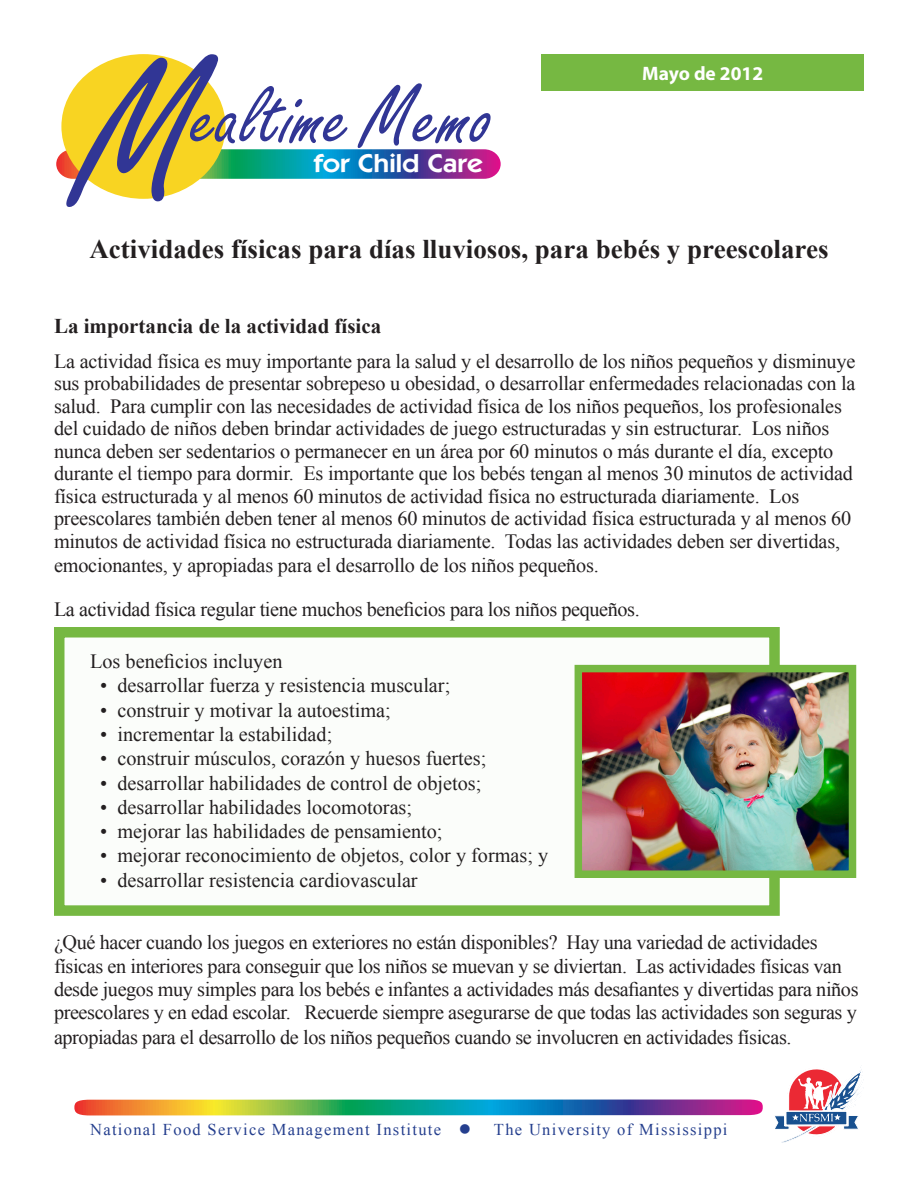
<style>
.page{position:relative;width:918px;height:1188px;background:#fff}
.page>*{position:absolute;margin:0;border:0;box-sizing:border-box;transform-origin:0 0}
.t1{font:700 27px "Times New Roman";color:#231f20}
.t2{font:600 25.8px "Itc Kabel";color:#fff;scale:1.1 1}
.t3{font:700 21px "Times New Roman";color:#231f20}
.t4{font:20.25px/22.5px "Times New Roman";letter-spacing:-.01em;color:#231f20}
.t5{font:700 19.5px "Myriad Pro";color:#fff}
.t6{font:16.5px "Times New Roman";letter-spacing:.08em;color:#253f8e}
</style>
<div class="page">
<svg style="left:775px;top:1067px;width:89px;height:76px"></svg>
<svg style="left:56px;top:54px;width:445px;height:153px"></svg>
<svg style="left:74px;top:1100px;width:689px;height:15px"></svg>
<div style="left:542px;top:54px;width:322px;height:37px;background:#76b842"></div>
<div style="left:54px;top:627px;width:726px;height:289px;background:#fbfdfa;border:10px solid #76b842"></div>
<img style="left:584px;top:674px;width:263px;height:195px">
<div style="left:575px;top:665px;width:281px;height:213px;border:8px solid #76b842"></div>
<p class="t2" style="left:313px;top:148px;width:156px">for Child Care</p>
<p class="t5" style="left:642px;top:61px;width:122px">Mayo de 2012</p>
<p class="t1" style="left:89px;top:230px;width:741px">Actividades físicas para días lluviosos, para bebés y preescolares</p>
<p class="t3" style="left:54px;top:311px;width:329px">La importancia de la actividad física</p>
<p class="t4" style="left:54px;top:349px;width:803px">La actividad física es muy importante para la salud y el desarrollo de los niños pequeños y disminuye sus probabilidades de presentar sobrepeso u obesidad, o desarrollar enfermedades relacionadas con la salud. Para cumplir con las necesidades de actividad física de los niños pequeños, los profesionales del cuidado de niños deben brindar actividades de juego estructuradas y sin estructurar. Los niños nunca deben ser sedentarios o permanecer en un área por 60 minutos o más durante el día, excepto durante el tiempo para dormir. Es importante que los bebés tengan al menos 30 minutos de actividad física estructurada y al menos 60 minutos de actividad física no estructurada diariamente. Los preescolares también deben tener al menos 60 minutos de actividad física estructurada y al menos 60 minutos de actividad física no estructurada diariamente. Todas las actividades deben ser divertidas,</p>
<p class="t4" style="left:54px;top:554px;width:546px">emocionantes, y apropiadas para el desarrollo de los niños pequeños.</p>
<p class="t4" style="left:54px;top:597px;width:587px">La actividad física regular tiene muchos beneficios para los niños pequeños.</p>
<p class="t4" style="left:90px;top:650px;width:194px">Los beneficios incluyen</p>
<p class="t4" style="left:100px;top:674px;width:352px">• desarrollar fuerza y resistencia muscular;</p>
<p class="t4" style="left:100px;top:698px;width:292px">• construir y motivar la autoestima;</p>
<p class="t4" style="left:100px;top:723px;width:234px">• incrementar la estabilidad;</p>
<p class="t4" style="left:100px;top:747px;width:388px">• construir músculos, corazón y huesos fuertes;</p>
<p class="t4" style="left:100px;top:771px;width:383px">• desarrollar habilidades de control de objetos;</p>
<p class="t4" style="left:100px;top:796px;width:313px">• desarrollar habilidades locomotoras;</p>
<p class="t4" style="left:100px;top:820px;width:344px">• mejorar las habilidades de pensamiento;</p>
<p class="t4" style="left:100px;top:844px;width:450px">• mejorar reconocimiento de objetos, color y formas; y</p>
<p class="t4" style="left:100px;top:868px;width:319px">• desarrollar resistencia cardiovascular</p>
<p class="t4" style="left:54px;top:931px;width:806px;line-height:23.2px">¿Qué hacer cuando los juegos en exteriores no están disponibles? Hay una variedad de actividades físicas en interiores para conseguir que los niños se muevan y se diviertan. Las actividades físicas van desde juegos muy simples para los bebés e infantes a actividades más desafiantes y divertidas para niños preescolares y en edad escolar. Recuerde siempre asegurarse de que todas las actividades son seguras y</p>
<p class="t4" style="left:54px;top:1026px;width:739px">apropiadas para el desarrollo de los niños pequeños cuando se involucren en actividades físicas.</p>
<p class="t6" style="left:90px;top:1118px;width:383px">National Food Service Management Institute ●</p>
<p class="t6" style="left:494px;top:1118px;width:235px">The University of Mississippi</p>
</div>
